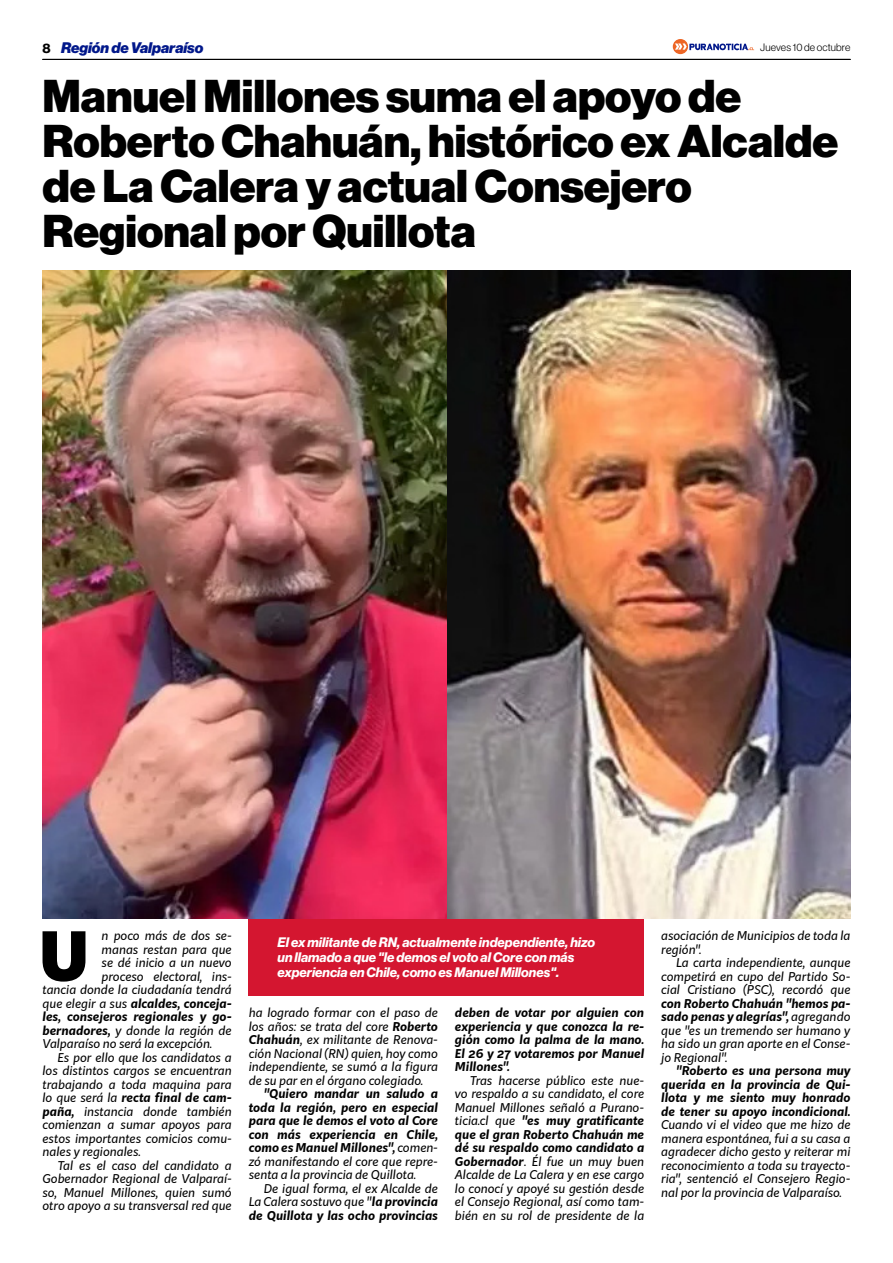
<style>
.page{position:relative;width:893px;height:1263px;background:#fff}
.page>*{position:absolute;margin:0;border:0;box-sizing:border-box;transform-origin:0 0}
.t1{font:900 66.3px "Kit Sans";color:#000}
.t2{font:45px/45px "N Haas Grotesk DS Pro 95 Blk";color:#000}
.t3{font:15px "N Haas Grotesk DS Pro 96 Blk It";color:#00178a}
.t4{font:13.5px/15px "N Haas Grotesk DS Pro 76 Bd It";color:#fff}
.t5{font:italic 12px/13.5px "Kit Sans";color:#000;text-align:justify}
.t6{font:italic 700 12px/13.5px "Kit Sans";color:#000;text-align:justify}
.t7{font:10.5px "N Haas Grotesk DS Pro 45 Lt";letter-spacing:.015em;color:#000}
.s1{font-family:"N Haas Grotesk DS Pro 75 Bd";font-size:13.5px;color:#000}
.s2{font-weight:400}
.s3{font-weight:700}
</style>
<div class="page">
<hr style="left:43px;top:59px;width:807px;height:1px;background:#000">
<svg style="left:673px;top:39px;width:81px;height:15px"></svg>
<img style="left:446px;top:270px;width:404px;height:648px">
<img style="left:43px;top:270px;width:403px;height:648px">
<div style="left:249px;top:918px;width:395px;height:77px;background:#d41630"></div>
<p class="t3" style="left:43px;top:39px;width:162px"><span class="s1">8</span> Región de Valparaíso</p>
<p class="t7" style="left:760px;top:41px;width:92px">Jueves 10 de octubre</p>
<h2 class="t2" style="left:43px;top:74px;width:797px">Manuel Millones suma el apoyo de<br>Roberto Chahuán, histórico ex Alcalde de La Calera y actual Consejero<br>Regional por Quillota</h2>
<h1 class="t1" style="left:40px;top:896px;width:49px">U</h1>
<p class="t5" style="left:102px;top:928px;width:132px">n poco más de dos se-</p>
<p class="t5" style="left:102px;top:942px;width:132px">manas restan para que</p>
<p class="t5" style="left:102px;top:955px;width:132px">se dé inicio a un nuevo</p>
<p class="t5" style="left:102px;top:969px;width:132px">proceso electoral, ins-</p>
<p class="t5" style="left:43px;top:982px;width:191px">tancia donde la ciudadanía tendrá</p>
<p class="t6" style="left:43px;top:995px;width:191px"><span class="s2">que elegir a sus</span> alcaldes, conceja-</p>
<p class="t6" style="left:43px;top:1009px;width:191px">les, consejeros regionales y go-</p>
<p class="t5" style="left:43px;top:1023px;width:191px"><span class="s3">bernadores,</span> y donde la región de</p>
<p class="t5" style="left:43px;top:1036px;width:171px">Valparaíso no será la excepción.</p>
<p class="t5" style="left:58px;top:1050px;width:176px">Es por ello que los candidatos a</p>
<p class="t5" style="left:43px;top:1063px;width:191px">los distintos cargos se encuentran</p>
<p class="t5" style="left:43px;top:1077px;width:191px">trabajando a toda maquina para</p>
<p class="t6" style="left:43px;top:1090px;width:191px"><span class="s2">lo que será la</span> recta final de cam-</p>
<p class="t5" style="left:43px;top:1104px;width:191px"><span class="s3">paña,</span> instancia donde también</p>
<p class="t5" style="left:43px;top:1117px;width:191px">comienzan a sumar apoyos para</p>
<p class="t5" style="left:43px;top:1131px;width:191px">estos importantes comicios comu-</p>
<p class="t5" style="left:43px;top:1144px;width:100px">nales y regionales.</p>
<p class="t5" style="left:58px;top:1158px;width:176px">Tal es el caso del candidato a</p>
<p class="t5" style="left:43px;top:1171px;width:191px">Gobernador Regional de Valparaí-</p>
<p class="t5" style="left:43px;top:1185px;width:191px">so, Manuel Millones, quien sumó</p>
<p class="t5" style="left:43px;top:1198px;width:191px">otro apoyo a su transversal red que</p>
<p class="t4" style="left:278px;top:935px;width:319px">El ex militante de RN, actualmente independiente, hizo un llamado a que "le demos el voto al Core con más experiencia en Chile, como es Manuel Millones".</p>
<p class="t5" style="left:249px;top:1005px;width:191px">ha logrado formar con el paso de los años: se trata del core <span class="s3">Roberto Chahuán</span>, ex militante de Renova&shy;ción Nacional (RN) quien, hoy como independiente, se sumó a la figura de su par en el órgano colegiado.</p>
<p class="t6" style="left:249px;top:1086px;width:191px;text-indent:15px">"Quiero mandar un saludo a toda la región, pero en especial para que le demos el voto al Core con más experiencia en Chile, como es Manuel Millones", <span class="s2">comen&shy;zó manifestando el core que repre&shy;senta a la provincia de Quillota.</span></p>
<p class="t5" style="left:249px;top:1181px;width:191px;text-indent:15px">De igual forma, el ex Alcalde de La Calera sostuvo que "<span class="s3">la provincia de Quillota y las ocho provincias</span></p>
<p class="t6" style="left:455px;top:1005px;width:191px">deben de votar por alguien con experiencia y que conozca la re&shy;gión como la palma de la mano.<br>El 26 y 27 votaremos por Manuel Millones".</p>
<p class="t5" style="left:455px;top:1073px;width:191px;text-indent:15px">Tras hacerse público este nue&shy;vo respaldo a su candidato, el core Manuel Millones señaló a Purano&shy;ticia.cl que <span class="s3">"es muy gratificante que el gran Roberto Chahuán me dé su respaldo como candidato a Gobernador</span>. Él fue un muy buen Alcalde de La Calera y en ese cargo lo conocí y apoyé su gestión desde el Consejo Regional, así como tam&shy;bién en su rol de presidente de la</p>
<p class="t5" style="left:661px;top:928px;width:191px">asociación de Municipios de toda la región".</p>
<p class="t5" style="left:661px;top:955px;width:191px;text-indent:15px">La carta independiente, aunque competirá en cupo del Partido So&shy;cial Cristiano (PSC), recordó que</p>
<p class="t5" style="left:661px;top:996px;width:191px"><span class="s3">con Roberto Chahuán "hemos pa&shy;sado penas y alegrías",</span> agregando que "es un tremendo ser humano y ha sido un gran aporte en el Conse&shy;jo Regional".</p>
<p class="t6" style="left:661px;top:1063px;width:191px;text-indent:15px">"Roberto es una persona muy querida en la provincia de Qui&shy;llota y me siento muy honrado de tener su apoyo incondicional.</p>
<p class="t5" style="left:661px;top:1117px;width:191px">Cuando vi el video que me hizo de manera espontánea, fui a su casa a agradecer dicho gesto y reiterar mi reconocimiento a toda su trayecto&shy;ria", sentenció el Consejero Regio&shy;nal por la provincia de Valparaíso.</p>
</div>
